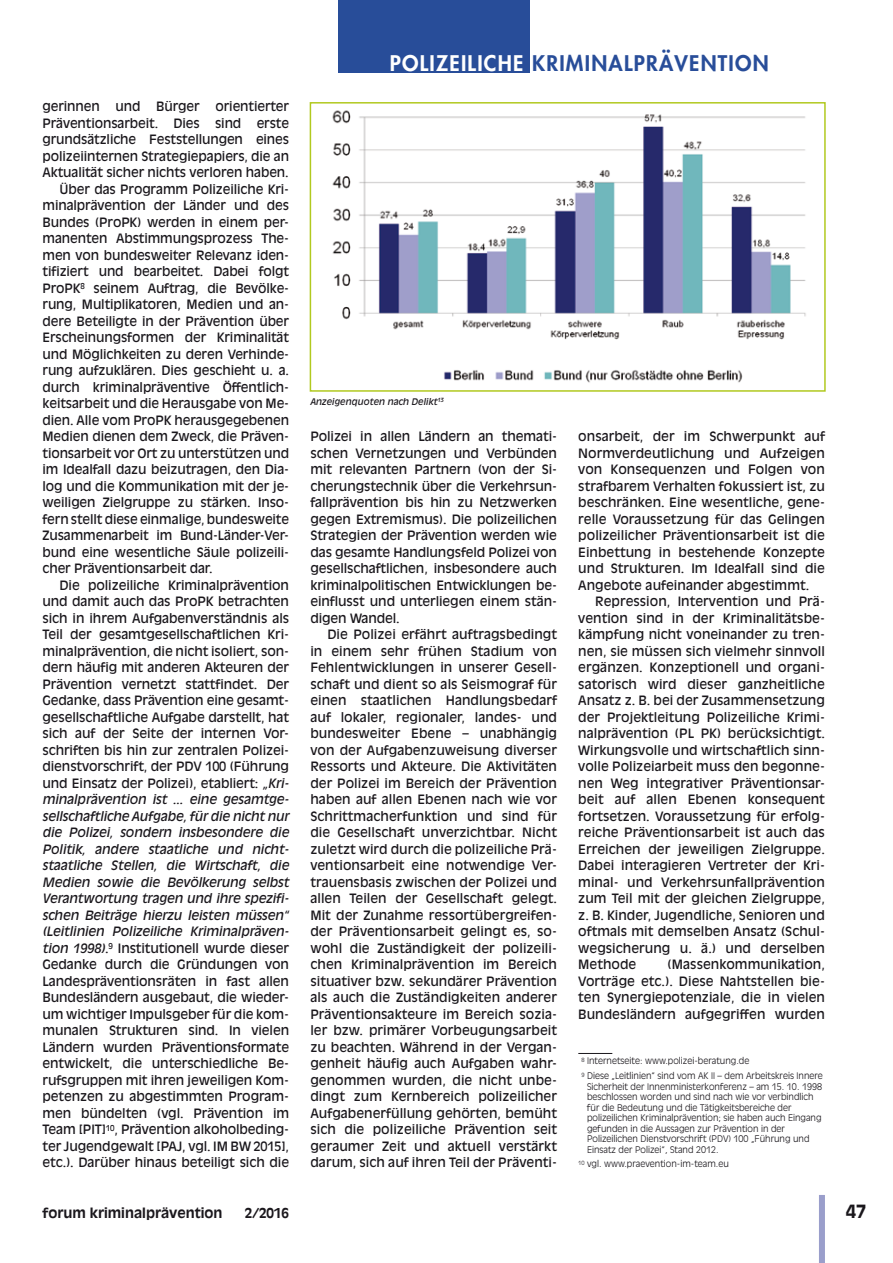
<style>
.page{position:relative;width:893px;height:1263px;background:#fff}
.page>*{position:absolute;margin:0;border:0;box-sizing:border-box;transform-origin:0 0}
.t1{font:800 21px "Futura";letter-spacing:.06em;color:#284d99}
.t2{font:700 18px "Antique Olive";color:#1a171c}
.t3{font:700 13.5px "Antique Olive";color:#1a171c}
._04_Grundtext{font:12.75px/16.5px "Antique Olive";letter-spacing:-.01em;color:#1a171c;text-align:justify}
._08_Fußnoten{font:300 9px/10.5px "Antique Olive";color:#1a171c}
._08_Fußnoten_Linie{font:300 9px "Antique Olive";color:#1a171c}
._06_Bildunterschrift{font:italic 9px "Antique Olive";color:#1a171c}
.s1{font-style:italic}
.s2{color:#fff}
</style>
<div class="page">
<div style="left:819px;top:1195px;width:6px;height:68px;background:#9a9ecb"></div>
<div style="left:338px;top:0;width:191px;height:72px;background:#284d99"></div>
<hr style="left:578px;top:1053px;width:34px;height:1px;background:#1a171c">
<img style="left:332px;top:110px;width:474px;height:273px">
<div style="left:310px;top:102px;width:516px;height:290px;border:2px solid #b1c91f"></div>
<p class="_04_Grundtext" style="left:43px;top:98px;width:248px">gerinnen und Bürger orientierter Präventionsarbeit. Dies sind erste grundsätzliche Feststellungen eines polizeiinternen Strategiepapiers, die an Aktualität sicher nichts verloren haben.</p>
<p class="_04_Grundtext" style="left:43px;top:181px;width:248px;text-indent:17px">Über das Programm Polizeiliche Kri&shy;minalprävention der Länder und des Bundes (ProPK) werden in einem per&shy;manenten Abstimmungsprozess The&shy;men von bundesweiter Relevanz iden&shy;tifiziert und bearbeitet. Dabei folgt ProPK<sup>8</sup> seinem Auftrag, die Bevölke&shy;rung, Multiplikatoren, Medien und an&shy;dere Beteiligte in der Prävention über Erscheinungsformen der Kriminalität und Möglichkeiten zu deren Verhinde&shy;rung aufzuklären. Dies geschieht u. a. durch kriminalpräventive Öffentlich&shy;keitsarbeit und die Herausgabe von Me&shy;dien. Alle vom ProPK herausgegebenen Medien dienen dem Zweck, die Präven&shy;tionsarbeit vor Ort zu unterstützen und im Idealfall dazu beizutragen, den Dia&shy;log und die Kommunikation mit der je&shy;weiligen Zielgruppe zu stärken. Inso&shy;fern stellt diese einmalige, bundesweite Zusammenarbeit im Bund-Länder-Ver&shy;bund eine wesentliche Säule polizeili&shy;cher Präventionsarbeit dar.</p>
<p class="_04_Grundtext" style="left:43px;top:577px;width:248px;text-align:left;text-indent:17px">Die polizeiliche Kriminalprävention und damit auch das ProPK betrachten sich in ihrem Aufgabenverständnis als Teil der gesamtgesellschaftlichen Kri&shy;minalprävention, die nicht isoliert, son&shy;dern häufig mit anderen Akteuren der Prävention vernetzt stattfindet. Der Gedanke, dass Prävention eine gesamt&shy;gesellschaftliche Aufgabe darstellt, hat sich auf der Seite der internen Vor&shy;schriften bis hin zur zentralen Polizei&shy;dienstvorschrift, der PDV 100 (Führung und Einsatz der Polizei), etabliert: <span class="s1">„Kri&shy;minalprävention ist ... eine gesamtge&shy;sellschaftliche Aufgabe, für die nicht nur die Polizei, sondern insbesondere die Politik, andere staatliche und nicht&shy;staatliche Stellen, die Wirtschaft, die Medien sowie die Bevölkerung selbst Verantwortung tragen und ihre spezifi&shy;schen Beiträge hierzu leisten müssen“ (Leitlinien Polizeiliche Kriminalpräven&shy;tion 1998)</span>.<sup>9</sup> Institutionell wurde dieser Gedanke durch die Gründungen von Landespräventionsräten in fast allen Bundesländern ausgebaut, die wieder&shy;um wichtiger Impulsgeber für die kom&shy;munalen Strukturen sind. In vielen Ländern wurden Präventionsformate entwickelt, die unterschiedliche Be&shy;rufsgruppen mit ihren jeweiligen Kom&shy;petenzen zu abgestimmten Program&shy;men bündelten (vgl. Prävention im Team [PIT]<sup>10</sup>, Prävention alkoholbeding&shy;ter Jugendgewalt [PAJ, vgl. IM BW 2015], etc.). Darüber hinaus beteiligt sich die</p>
<h1 class="t1" style="left:390px;top:49px;width:380px"><span class="s2">POLIZEILICHE</span> KRIMINALPRÄVENTION</h1>
<p class="_06_Bildunterschrift" style="left:310px;top:396px;width:135px">Anzeigenquoten nach Delikt<sup>13</sup></p>
<p class="_04_Grundtext" style="left:310px;top:428px;width:248px">Polizei in allen Ländern an themati&shy;schen Vernetzungen und Verbünden mit relevanten Partnern (von der Si&shy;cherungstechnik über die Verkehrsun&shy;fallprävention bis hin zu Netzwerken gegen Extremismus). Die polizeilichen Strategien der Prävention werden wie das gesamte Handlungsfeld Polizei von gesellschaftlichen, insbesondere auch kriminalpolitischen Entwicklungen be&shy;einflusst und unterliegen einem stän&shy;digen Wandel.</p>
<p class="_04_Grundtext" style="left:310px;top:626px;width:248px;text-indent:17px">Die Polizei erfährt auftragsbedingt in einem sehr frühen Stadium von Fehlentwicklungen in unserer Gesell&shy;schaft und dient so als Seismograf für einen staatlichen Handlungsbedarf auf lokaler, regionaler, landes- und bundesweiter Ebene – unabhängig von der Aufgabenzuweisung diverser Ressorts und Akteure. Die Aktivitäten der Polizei im Bereich der Prävention haben auf allen Ebenen nach wie vor Schrittmacherfunktion und sind für die Gesellschaft unverzichtbar. Nicht zuletzt wird durch die polizeiliche Prä&shy;ventionsarbeit eine notwendige Ver&shy;trauensbasis zwischen der Polizei und allen Teilen der Gesellschaft gelegt.<br>Mit der Zunahme ressortübergreifen&shy;der Präventionsarbeit gelingt es, so&shy;wohl die Zuständigkeit der polizeili&shy;chen Kriminalprävention im Bereich situativer bzw. sekundärer Prävention als auch die Zuständigkeiten anderer Präventionsakteure im Bereich sozia&shy;ler bzw. primärer Vorbeugungsarbeit zu beachten. Während in der Vergan&shy;genheit häufig auch Aufgaben wahr&shy;genommen wurden, die nicht unbe&shy;dingt zum Kernbereich polizeilicher Aufgabenerfüllung gehörten, bemüht sich die polizeiliche Prävention seit geraumer Zeit und aktuell verstärkt darum, sich auf ihren Teil der Präventi-</p>
<p class="_04_Grundtext" style="left:578px;top:428px;width:248px">onsarbeit, der im Schwerpunkt auf Normverdeutlichung und Aufzeigen von Konsequenzen und Folgen von strafbarem Verhalten fokussiert ist, zu beschränken. Eine wesentliche, gene&shy;relle Voraussetzung für das Gelingen polizeilicher Präventionsarbeit ist die Einbettung in bestehende Konzepte und Strukturen. Im Idealfall sind die Angebote aufeinander abgestimmt.</p>
<p class="_04_Grundtext" style="left:578px;top:593px;width:248px;text-indent:17px">Repression, Intervention und Prä&shy;vention sind in der Kriminalitätsbe&shy;kämpfung nicht voneinander zu tren&shy;nen, sie müssen sich vielmehr sinnvoll ergänzen. Konzeptionell und organi&shy;satorisch wird dieser ganzheitliche Ansatz z. B. bei der Zusammensetzung der Projektleitung Polizeiliche Krimi&shy;nalprävention (PL PK) berücksichtigt.<br>Wirkungsvolle und wirtschaftlich sinn&shy;volle Polizeiarbeit muss den begonne&shy;nen Weg integrativer Präventionsar&shy;beit auf allen Ebenen konsequent fortsetzen. Voraussetzung für erfolg&shy;reiche Präventionsarbeit ist auch das Erreichen der jeweiligen Zielgruppe.<br>Dabei interagieren Vertreter der Kri&shy;minal- und Verkehrsunfallprävention zum Teil mit der gleichen Zielgruppe, z. B. Kinder, Jugendliche, Senioren und oftmals mit demselben Ansatz (Schul&shy;wegsicherung u. ä.) und derselben Methode</p>
<p class="_04_Grundtext" style="left:578px;top:956px;width:248px;text-indent:89px">(Massenkommunikation, Vorträge etc.). Diese Nahtstellen bie&shy;ten Synergiepotenziale, die in vielen Bundesländern aufgegriffen wurden</p>
<p class="_08_Fußnoten_Linie" style="left:581px;top:1056px;width:169px"><sup>8</sup> Internetseite: www.polizei-beratung.de</p>
<p class="_08_Fußnoten" style="left:587px;top:1070px;width:237px;text-indent:-6px"><sup>9</sup> Diese „Leitlinien“ sind vom AK II – dem Arbeitskreis Innere Sicherheit der Innenministerkonferenz – am 15. 10. 1998 beschlossen worden und sind nach wie vor verbindlich für die Bedeutung und die Tätigkeitsbereiche der polizeilichen Kriminalprävention; sie haben auch Eingang gefunden in die Aussagen zur Prävention in der Polizeilichen Dienstvorschrift (PDV) 100 „Führung und Einsatz der Polizei“, Stand 2012.</p>
<p class="_08_Fußnoten" style="left:578px;top:1159px;width:152px"><sup>10</sup> vgl. www.praevention-im-team.eu</p>
<p class="t3" style="left:43px;top:1205px;width:182px">forum kriminalprävention</p>
<p class="t3" style="left:245px;top:1205px;width:46px">2/2016</p>
<p class="t2" style="left:846px;top:1200px;width:22px">47</p>
</div>
